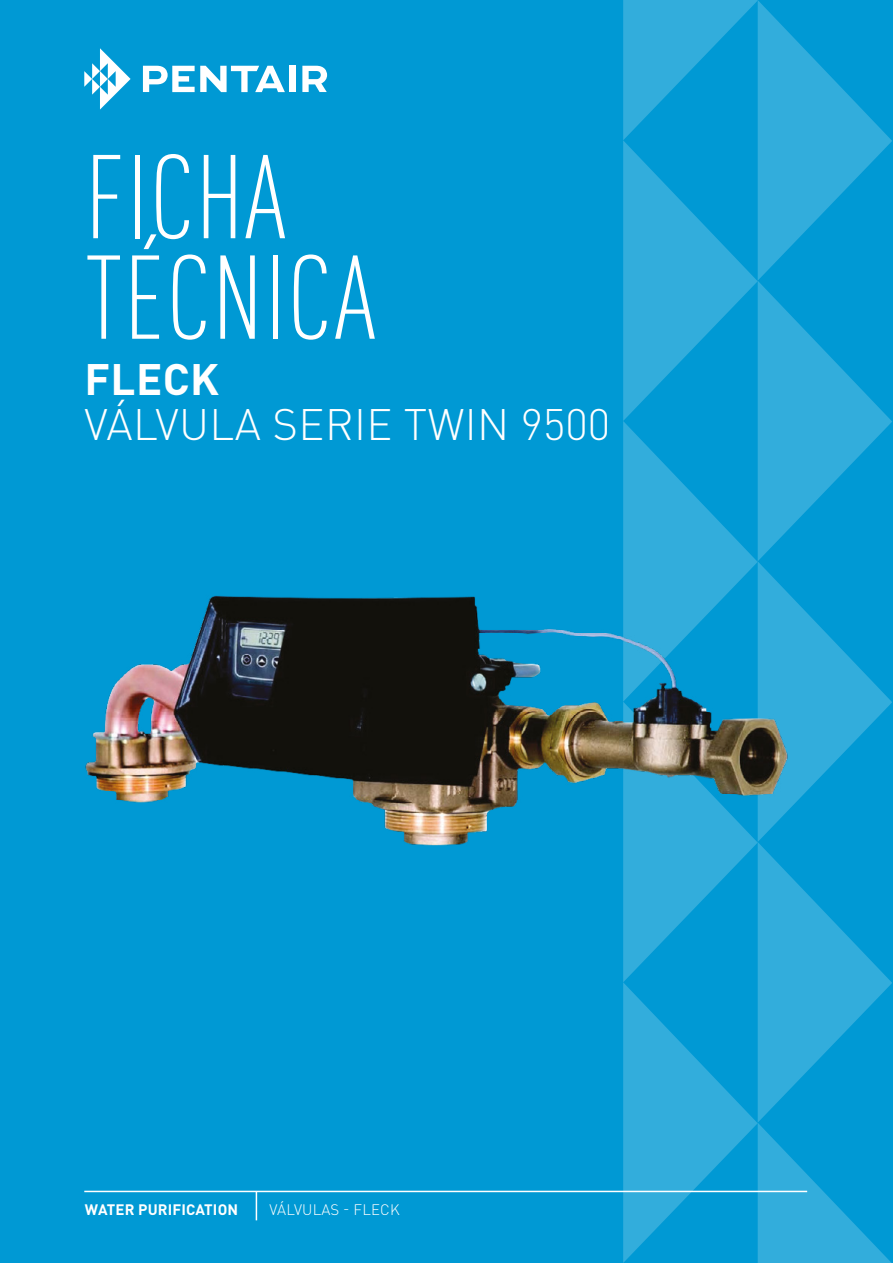
<style>
.page{position:relative;width:893px;height:1263px;background:#0099d4}
.page>*{position:absolute;margin:0;border:0;box-sizing:border-box;transform-origin:0 0}
.TITLE_LAUNCH_PACKAGE{font:300 condensed 117px "DIN Pro";letter-spacing:.01em;color:#fff}
.TITLE_LAUNCH_PACKAGE-2{font:300 43.5px/45px "DIN Pro";letter-spacing:.01em;color:#fff}
.pentair_water___foot{font:700 15px "DIN Pro";letter-spacing:.01em;color:#fff}
.footer__txt{font:300 15px "DIN Pro";letter-spacing:.01em;color:#fff}
.s1{font-weight:700}
</style>
<div class="page">
<svg style="left:84px;top:48px;width:47px;height:62px"></svg>
<svg style="left:143px;top:66px;width:142px;height:26px"></svg>
<div style="left:289px;top:66px;width:6px;height:26px;background:#fff"></div>
<svg style="left:302px;top:66px;width:25px;height:26px"></svg>
<svg style="left:623px;top:0;width:269px;height:1263px"></svg>
<hr style="left:84px;top:1191px;width:723px;height:1px;background:#fff">
<svg style="left:256px;top:1192px;width:1px;height:28px"></svg>
<img style="left:85px;top:554px;width:737px;height:322px">
<p class="TITLE_LAUNCH_PACKAGE" style="left:85px;top:114px;width:202px">FICHA</p>
<p class="TITLE_LAUNCH_PACKAGE" style="left:85px;top:215px;width:292px">TÉCNICA</p>
<p class="TITLE_LAUNCH_PACKAGE-2" style="left:85px;top:353px;width:527px"><span class="s1">FLECK<br></span>VÁLVULA SERIE TWIN 9500</p>
<p class="pentair_water___foot" style="left:85px;top:1197px;width:155px">WATER PURIFICATION</p>
<p class="footer__txt" style="left:270px;top:1198px;width:132px">VÁLVULAS - FLECK</p>
</div>
